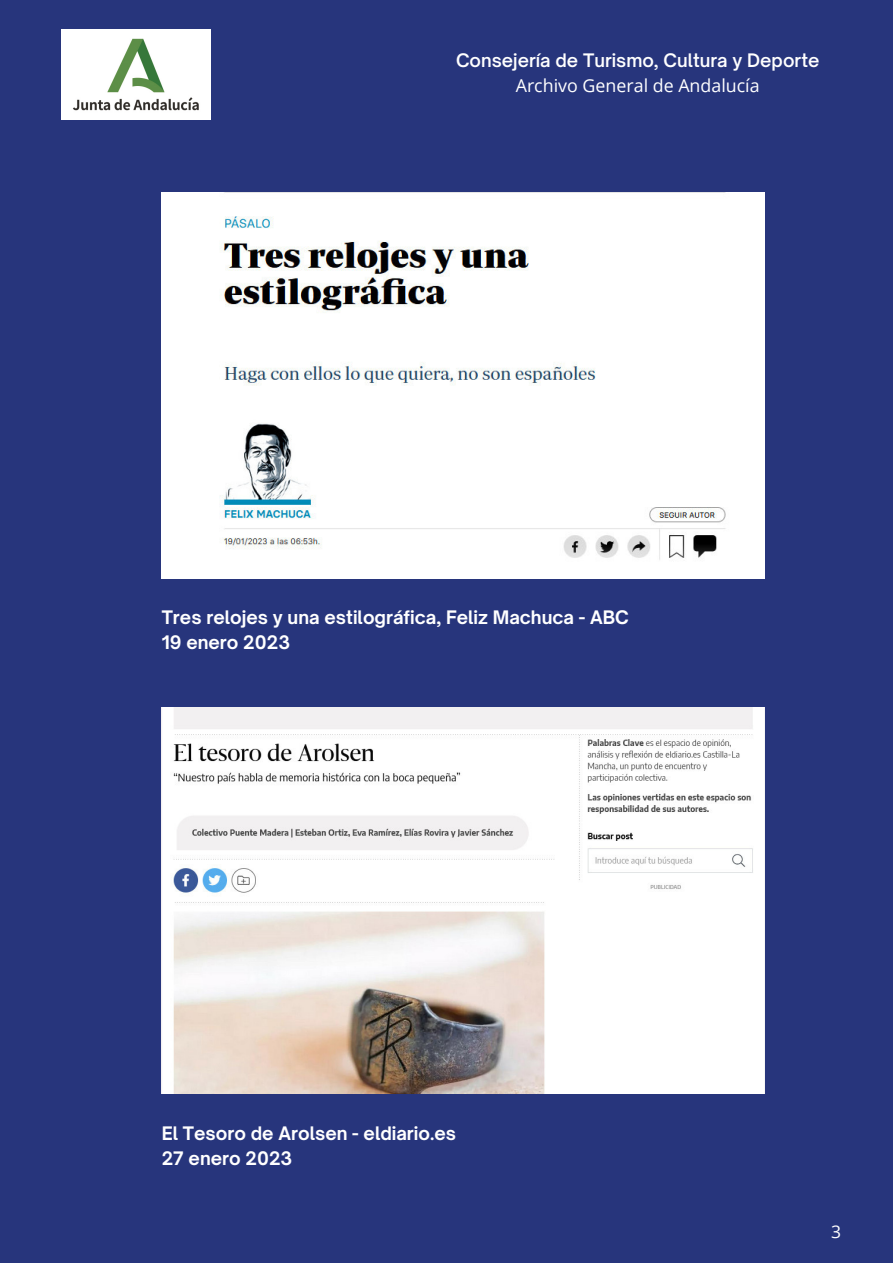
<style>
.page{position:relative;width:893px;height:1264px;background:#fff}
.page>*{position:absolute;margin:0;border:0;box-sizing:border-box;transform-origin:0 0}
.t1{font:700 17.85px "Open Sauce One";color:#fff}
.t2{font:600 17.85px "Open Sauce One";color:#fff}
.t3{font:17.85px "Open Sans";color:#fff}
.t4{font:17.55px "Open Sans";color:#fff}
</style>
<div class="page">
<div style="left:0;top:0;width:892px;height:1262px;background:#27357c"></div>
<img style="left:62px;top:30px;width:148px;height:90px">
<img style="left:162px;top:192px;width:602px;height:386px">
<img style="left:162px;top:708px;width:602px;height:385px">
<p class="t2" style="left:456px;top:49px;width:365px">Consejería de Turismo, Cultura y Deporte</p>
<p class="t3" style="left:515px;top:72px;width:245px">Archivo General de Andalucía</p>
<p class="t1" style="left:162px;top:606px;width:468px">Tres relojes y una estilográfica, Feliz Machuca - ABC</p>
<p class="t1" style="left:162px;top:631px;width:130px">19 enero 2023</p>
<p class="t1" style="left:162px;top:1122px;width:296px">El Tesoro de Arolsen - eldiario.es</p>
<p class="t1" style="left:162px;top:1146px;width:132px">27 enero 2023</p>
<p class="t4" style="left:831px;top:1218px;width:11px">3</p>
</div>
